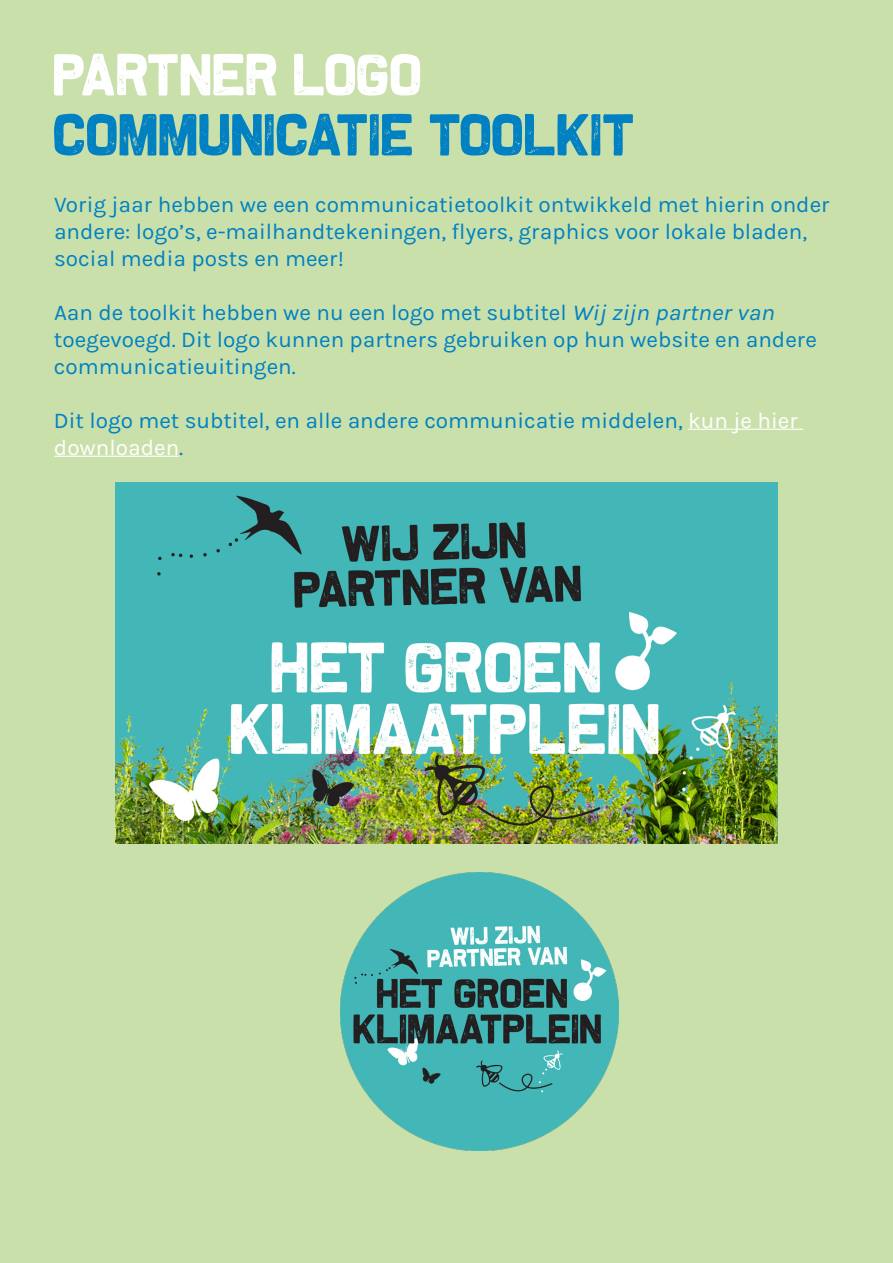
<style>
.page{position:relative;width:893px;height:1263px;background:#c9e0ab}
.page>*{position:absolute;margin:0;border:0;box-sizing:border-box;transform-origin:0 0}
.t1{font:60px "The Slugand Lion";color:#0181c1}
.t2{font:60px "The Slugand Lion";color:#fff}
.t3{font:22.5px/27px "Karla";color:#0181c1}
.s1{font-style:italic}
.s2{color:#fff}
</style>
<div class="page">
<hr style="left:688px;top:429px;width:115px;height:1px;background:#fff">
<hr style="left:54px;top:456px;width:125px;height:1px;background:#fff">
<img style="left:116px;top:482px;width:661px;height:361px">
<img style="left:340px;top:872px;width:278px;height:278px">
<h1 class="t2" style="left:54px;top:42px;width:371px">PARTNER LOGO</h1>
<h1 class="t1" style="left:54px;top:102px;width:583px">COMMUNICATIE TOOLKIT</h1>
<p class="t3" style="left:54px;top:191px;width:777px">Vorig jaar hebben we een communicatietoolkit ontwikkeld met hierin onder andere: logo’s, e-mailhandtekeningen, flyers, graphics voor lokale bladen, social media posts en meer!</p>
<p class="t3" style="left:54px;top:299px;width:765px">Aan de toolkit hebben we nu een logo met subtitel <span class="s1">Wij zijn partner van </span>toegevoegd. Dit logo kunnen partners gebruiken op hun website en andere communicatieuitingen.</p>
<p class="t3" style="left:54px;top:407px;width:745px">Dit logo met subtitel, en alle andere communicatie middelen, <span class="s2">kun je hier downloaden</span>.</p>
</div>
